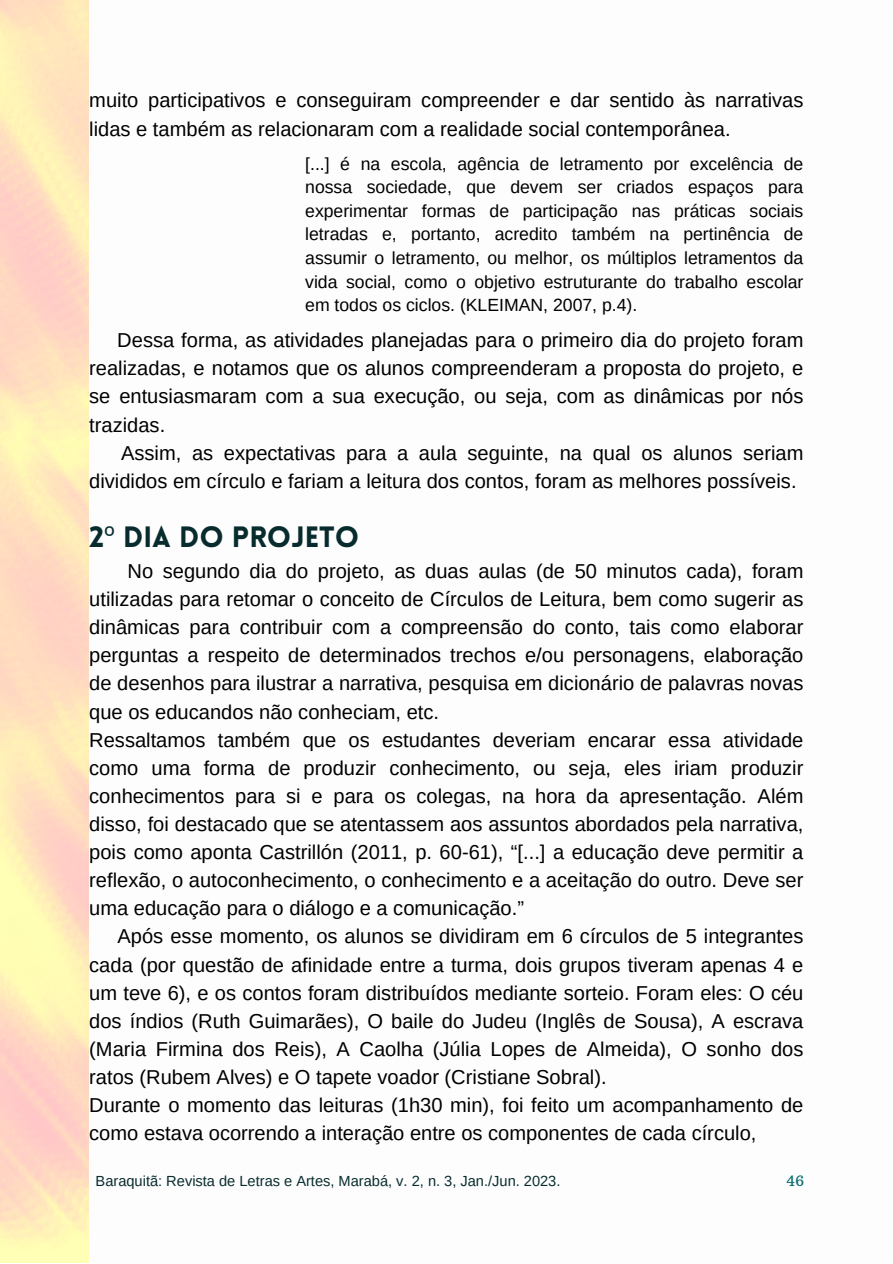
<style>
.page{position:relative;width:893px;height:1264px;background:#fff}
.page>*{position:absolute;margin:0;border:0;box-sizing:border-box;transform-origin:0 0}
.t1{font:900 28.8px "Lovelo";color:#082c2e}
.t2{font:20.1px/28px "Arimo";color:#000;text-align:justify}
.t3{font:17.7px/23.5px "Arimo";color:#000;text-align:justify}
.t4{font:14.55px "Arimo";color:#082c2e}
.t5{font:14.55px "Arbutus Slab";color:#0d6e71}
.s1{font-family:"Noto Sans";font-weight:400}
</style>
<div class="page">
<p class="t2" style="left:89px;top:86px;width:715px">muito participativos e conseguiram compreender e dar sentido às narrativas lidas e também as relacionaram com a realidade social contemporânea.</p>
<p class="t3" style="left:305px;top:152px;width:499px">[...] é na escola, agência de letramento por excelência de nossa sociedade, que devem ser criados espaços para experimentar formas de participação nas práticas sociais letradas e, portanto, acredito também na pertinência de assumir o letramento, ou melhor, os múltiplos letramentos da vida social, como o objetivo estruturante do trabalho escolar em todos os ciclos. (KLEIMAN, 2007, p.4).</p>
<p class="t2" style="left:89px;top:326px;width:715px;text-indent:28px">Dessa forma, as atividades planejadas para o primeiro dia do projeto foram realizadas, e notamos que os alunos compreenderam a proposta do projeto, e se entusiasmaram com a sua execução, ou seja, com as dinâmicas por nós trazidas.</p>
<p class="t2" style="left:89px;top:438px;width:715px;text-indent:32px">Assim, as expectativas para a aula seguinte, na qual os alunos seriam divididos em círculo e fariam a leitura dos contos, foram as melhores possíveis.</p>
<p class="t1" style="left:89px;top:525px;width:271px">2<span class="s1">º</span> DIA DO PROJETO</p>
<p class="t2" style="left:89px;top:557px;width:715px;text-indent:38px">No segundo dia do projeto, as duas aulas (de 50 minutos cada), foram utilizadas para retomar o conceito de Círculos de Leitura, bem como sugerir as dinâmicas para contribuir com a compreensão do conto, tais como elaborar perguntas a respeito de determinados trechos e/ou personagens, elaboração de desenhos para ilustrar a narrativa, pesquisa em dicionário de palavras novas que os educandos não conheciam, etc.</p>
<p class="t2" style="left:89px;top:725px;width:715px">Ressaltamos também que os estudantes deveriam encarar essa atividade como uma forma de produzir conhecimento, ou seja, eles iriam produzir conhecimentos para si e para os colegas, na hora da apresentação. Além disso, foi destacado que se atentassem aos assuntos abordados pela narrativa, pois como aponta Castrillón (2011, p. 60-61), “[...] a educação deve permitir a reflexão, o autoconhecimento, o conhecimento e a aceitação do outro. Deve ser uma educação para o diálogo e a comunicação.”</p>
<p class="t2" style="left:89px;top:922px;width:715px;text-indent:28px">Após esse momento, os alunos se dividiram em 6 círculos de 5 integrantes cada (por questão de afinidade entre a turma, dois grupos tiveram apenas 4 e um teve 6), e os contos foram distribuídos mediante sorteio. Foram eles: O céu dos índios (Ruth Guimarães), O baile do Judeu (Inglês de Sousa), A escrava (Maria Firmina dos Reis), A Caolha (Júlia Lopes de Almeida), O sonho dos ratos (Rubem Alves) e O tapete voador (Cristiane Sobral).</p>
<p class="t2" style="left:89px;top:1091px;width:715px">Durante o momento das leituras (1h30 min), foi feito um acompanhamento de como estava ocorrendo a interação entre os componentes de cada círculo,</p>
<p class="t4" style="left:96px;top:1173px;width:466px">Baraquitã: Revista de Letras e Artes, Marabá, v. 2, n. 3, Jan./Jun. 2023.</p>
<p class="t5" style="left:786px;top:1171px;width:20px">46</p>
</div>
